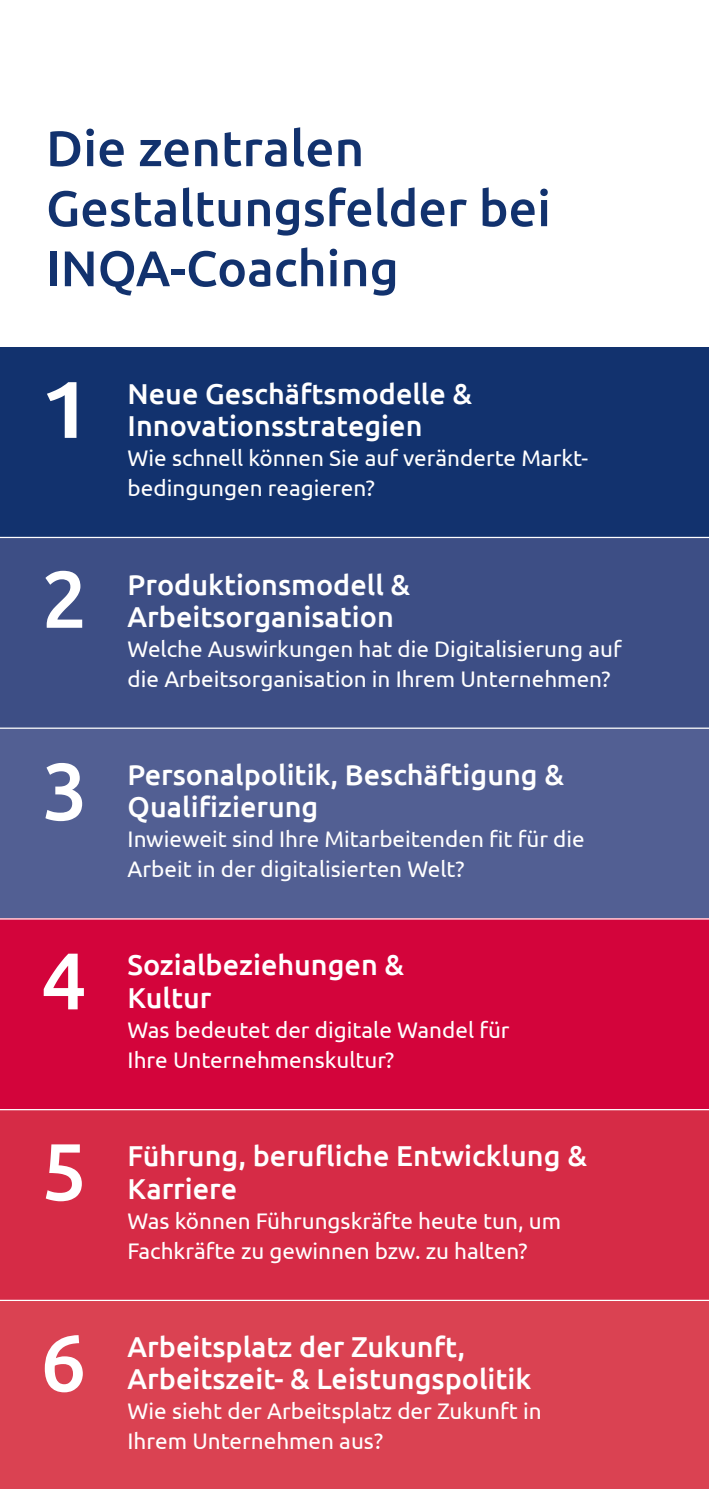
<style>
.page{position:relative;width:709px;height:1489px;background:#fff}
.page>*{position:absolute;margin:0;border:0;box-sizing:border-box;transform-origin:0 0}
.t1{font:500 50px/60px "Ubuntu";color:#12326e}
.t2{font:500 28.75px/32.5px "Ubuntu";color:#fff}
.t3{font:22.5px/30px "Ubuntu";color:#fff}
</style>
<div class="page">
<div style="left:0;top:1299px;width:709px;height:189px;background:#da4252"></div>
<div style="left:0;top:1108px;width:709px;height:191px;background:#d62b46"></div>
<div style="left:0;top:918px;width:709px;height:190px;background:#d3043b"></div>
<div style="left:0;top:727px;width:709px;height:191px;background:#525f93"></div>
<div style="left:0;top:536px;width:709px;height:191px;background:#3d4e85"></div>
<div style="left:0;top:347px;width:709px;height:190px;background:#12326e"></div>
<svg style="left:47px;top:382px;width:29px;height:56px"></svg>
<svg style="left:45px;top:570px;width:37px;height:57px"></svg>
<svg style="left:45px;top:763px;width:37px;height:58px"></svg>
<svg style="left:44px;top:953px;width:40px;height:56px"></svg>
<svg style="left:46px;top:1144px;width:36px;height:57px"></svg>
<svg style="left:45px;top:1335px;width:38px;height:57px"></svg>
<hr style="left:0;top:537px;width:709px;height:1px;background:#fff">
<hr style="left:0;top:727px;width:709px;height:1px;background:#fff">
<hr style="left:0;top:918px;width:709px;height:1px;background:#fff">
<hr style="left:0;top:1108px;width:709px;height:2px;background:#fff">
<hr style="left:0;top:1299px;width:709px;height:1px;background:#fff">
<h2 class="t1" style="left:46px;top:116px;width:506px">Die zentralen<br>Gestaltungsfelder bei<br>INQA-Coaching</h2>
<p class="t2" style="left:128px;top:376px;width:346px">Neue Geschäftsmodelle &amp;<br>Innovationsstrategien</p>
<p class="t3" style="left:128px;top:442px;width:461px">Wie schnell können Sie auf veränderte Markt&shy;bedingungen reagieren?</p>
<p class="t2" style="left:128px;top:567px;width:284px">Produktionsmodell &amp;<br>Arbeitsorganisation</p>
<p class="t3" style="left:128px;top:633px;width:495px">Welche Auswirkungen hat die Digitalisierung auf die Arbeitsorganisation in Ihrem Unternehmen?</p>
<p class="t2" style="left:128px;top:757px;width:438px">Personalpolitik, Beschäftigung &amp;<br>Qualifizierung</p>
<p class="t3" style="left:128px;top:823px;width:459px">Inwieweit sind Ihre Mitarbeitenden fit für die<br>Arbeit in der digitalisierten Welt?</p>
<p class="t2" style="left:128px;top:947px;width:278px">Sozialbeziehungen &amp;<br>Kultur</p>
<p class="t3" style="left:128px;top:1014px;width:383px">Was bedeutet der digitale Wandel für<br>Ihre Unternehmenskultur?</p>
<p class="t2" style="left:128px;top:1138px;width:461px">Führung, berufliche Entwicklung &amp;<br>Karriere</p>
<p class="t3" style="left:128px;top:1204px;width:435px">Was können Führungskräfte heute tun, um<br>Fachkräfte zu gewinnen bzw. zu halten?</p>
<p class="t2" style="left:128px;top:1329px;width:405px">Arbeitsplatz der Zukunft,<br>Arbeitszeit- &amp; Leistungspolitik</p>
<p class="t3" style="left:128px;top:1395px;width:415px">Wie sieht der Arbeitsplatz der Zukunft in<br>Ihrem Unternehmen aus?</p>
</div>
